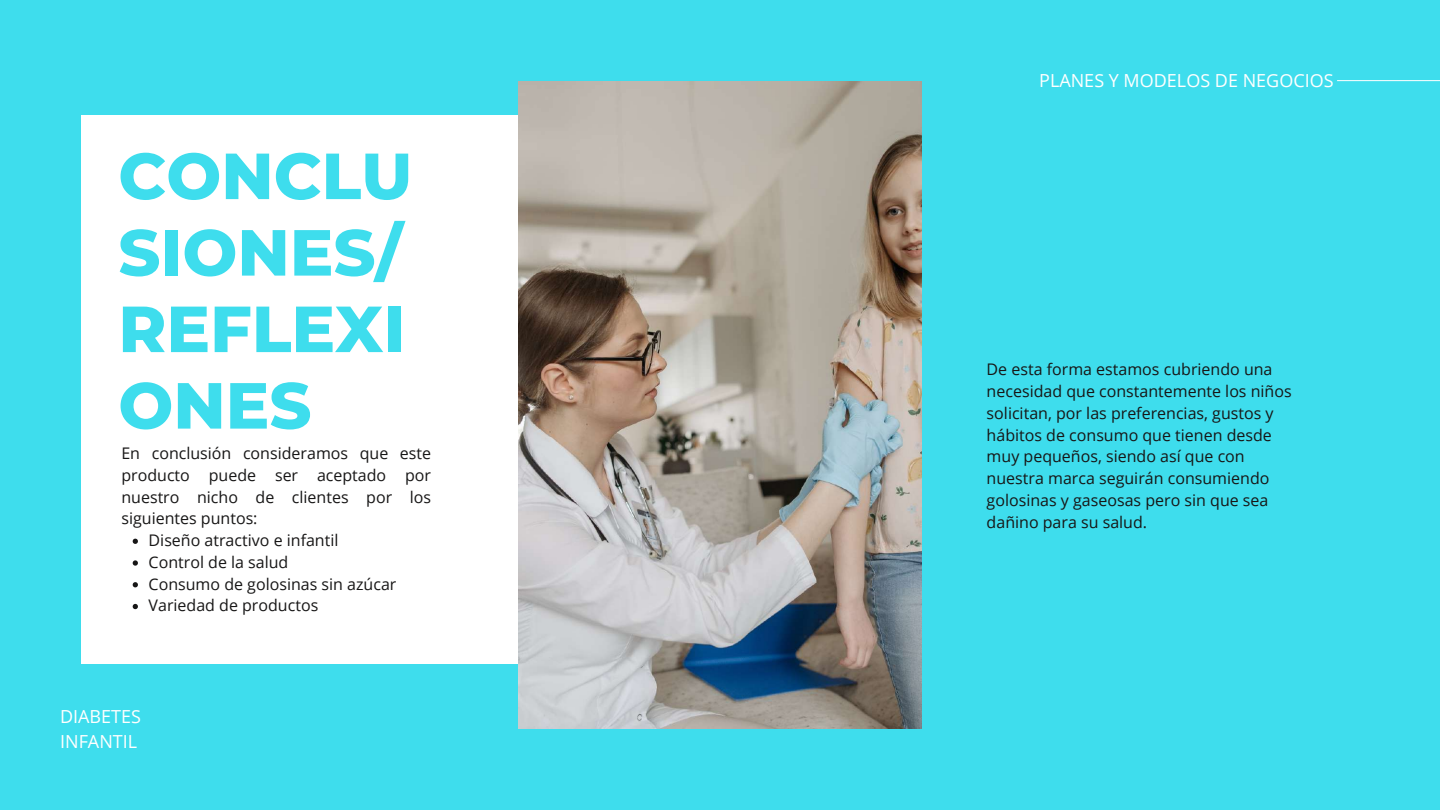
<style>
.page{position:relative;width:1440px;height:810px;background:#3edded}
.page>*{position:absolute;margin:0;border:0;box-sizing:border-box;transform-origin:0 0}
.t1{font:800 65px/76.5px "Montserrat";color:#3edded}
.t2{font:18px/24.8px "Open Sans";color:#fff}
.t3{font:16px/21.8px "Open Sans";color:#171616}
</style>
<div class="page">
<div style="left:81px;top:115px;width:658px;height:548px;background:#fff"></div>
<img style="left:518px;top:81px;width:404px;height:648px">
<svg style="left:133px;top:539px;width:5px;height:5px"></svg>
<svg style="left:133px;top:560px;width:5px;height:6px"></svg>
<svg style="left:133px;top:582px;width:5px;height:5px"></svg>
<svg style="left:133px;top:604px;width:5px;height:5px"></svg>
<hr style="left:1337px;top:80px;width:103px;height:1px;background:#fff">
<h1 class="t1" style="left:118px;top:138px;width:296px">CONCLU<br>SIONES/<br>REFLEXI<br>ONES</h1>
<p class="t3" style="left:121px;top:442px;width:311px;text-align:justify">En conclusión consideramos que este producto puede ser aceptado por nuestro nicho de clientes por los siguientes puntos:</p>
<p class="t3" style="left:149px;top:529px;width:249px">Diseño atractivo e infantil<br>Control de la salud<br>Consumo de golosinas sin azúcar<br>Variedad de productos</p>
<p class="t2" style="left:60px;top:704px;width:82px">DIABETES<br>INFANTIL</p>
<p class="t2" style="left:1039px;top:68px;width:296px">PLANES Y MODELOS DE NEGOCIOS</p>
<p class="t3" style="left:987px;top:358px;width:307px">De esta forma estamos cubriendo una necesidad que constantemente los niños solicitan, por las preferencias, gustos y hábitos de consumo que tienen desde muy pequeños, siendo así que con nuestra marca seguirán consumiendo golosinas y gaseosas pero sin que sea dañino para su salud.</p>
</div>
